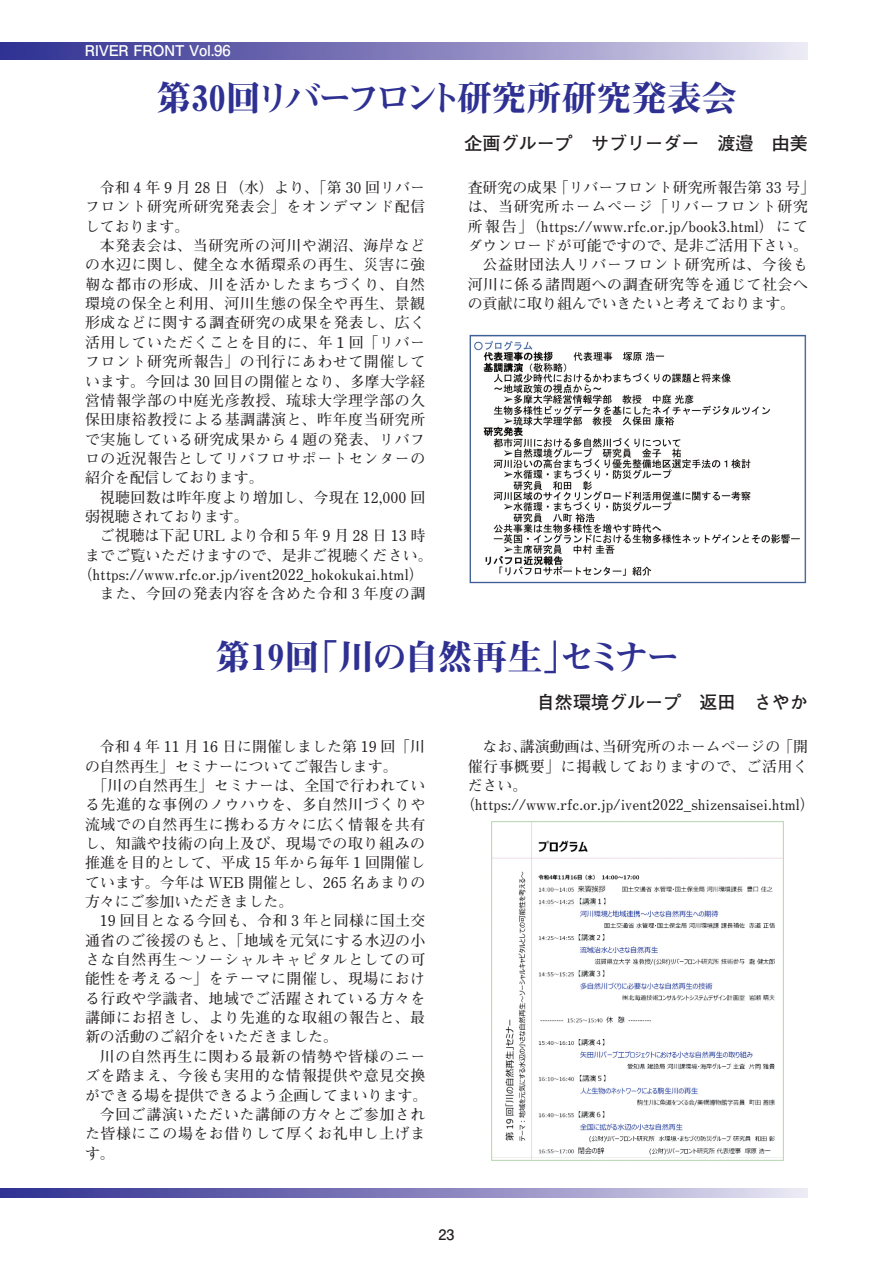
<style>
.page{position:relative;width:893px;height:1263px;background:#fff}
.page>*{position:absolute;margin:0;border:0;box-sizing:border-box;transform-origin:0 0}
.t1{font:35.1px "Midashi Min Pr 6 MA31";letter-spacing:-.005em;color:#2e3092}
.t2{font:35.1px "Midashi Min Pr 6 MA31";letter-spacing:-.035em;color:#2e3092}
.t3{font:700 18px "Futo Go B101 Pr 6";color:#231f20}
.t4{font:700 14.85px/19.4px "Futo Min A101 Pr 6";letter-spacing:.025em;color:#231f20;text-align:justify}
.t5{font:700 14.85px "Futo Min A101 Pr 6";color:#231f20}
.t6{font:700 14.85px "Futo Min A101 Pr 6";letter-spacing:.045em;color:#231f20}
.t7{font:700 14.85px "Futo Min A101 Pr 6";letter-spacing:-.005em;color:#231f20}
.t8{font:700 14.85px "Futo Min A101 Pr 6";letter-spacing:.005em;color:#231f20}
.t9{font:700 14.85px "Futo Go B101 Pr 6";letter-spacing:-.02em;color:#fff}
.t10{font:700 14.4px "Futo Go B101 Pr 6";color:#231f20}
</style>
<div class="page">
<img style="left:492px;top:821px;width:292px;height:340px">
<img style="left:469px;top:335px;width:338px;height:249px">
<div style="left:0;top:43px;width:808px;height:17px;background:linear-gradient(to right,#2a298d,#e2ddef)"></div>
<svg style="left:0;top:1188px;width:808px;height:9px"></svg>
<p class="t9" style="left:85px;top:38px;width:147px">RIVER FRONT Vol.96</p>
<h1 class="t1" style="left:156px;top:71px;width:582px">第30回リバーフロント研究所研究発表会</h1>
<p class="t3" style="left:465px;top:129px;width:345px">企画グループ　サブリーダー　渡邉　由美</p>
<p class="t4" style="left:85px;top:177px;width:342px;text-indent:15px">令和 4 年 9 月 28 日（水）より、「第 30 回リバーフロント研究所研究発表会」をオンデマンド配信しております。</p>
<p class="t4" style="left:85px;top:235px;width:342px;text-indent:15px">本発表会は、当研究所の河川や湖沼、海岸などの水辺に関し、健全な水循環系の再生、災害に強靭な都市の形成、川を活かしたまちづくり、自然環境の保全と利用、河川生態の保全や再生、景観形成などに関する調査研究の成果を発表し、広く活用していただくことを目的に、年１回「リバーフロント研究所報告」の刊行にあわせて開催しています。今回は 30 回目の開催となり、多摩大学経営情報学部の中庭光彦教授、琉球大学理学部の久保田康裕教授による基調講演と、昨年度当研究所で実施している研究成果から 4 題の発表、リバフロの近況報告としてリバフロサポートセンターの紹介を配信しております。</p>
<p class="t4" style="left:85px;top:487px;width:342px;text-indent:15px">視聴回数は昨年度より増加し、今現在 12,000 回弱視聴されております。</p>
<p class="t5" style="left:100px;top:524px;width:327px">ご視聴は下記 URL より令和 5 年 9 月 28 日 13 時</p>
<p class="t4" style="left:85px;top:545px;width:349px">までご覧いただけますので、是非ご視聴ください。</p>
<p class="t5" style="left:78px;top:563px;width:348px">（https://www.rfc.or.jp/ivent2022_hokokukai.html）</p>
<p class="t6" style="left:100px;top:582px;width:327px">また、今回の発表内容を含めた令和 3 年度の調</p>
<p class="t5" style="left:468px;top:176px;width:349px">査研究の成果「リバーフロント研究所報告第 33 号」</p>
<p class="t6" style="left:468px;top:195px;width:342px">は、当研究所ホームページ「リバーフロント研究</p>
<p class="t5" style="left:468px;top:215px;width:342px">所報告」（https://www.rfc.or.jp/book3.html）にて</p>
<p class="t5" style="left:468px;top:234px;width:342px">ダウンロードが可能ですので、是非ご活用下さい。</p>
<p class="t6" style="left:483px;top:253px;width:327px">公益財団法人リバーフロント研究所は、今後も</p>
<p class="t4" style="left:468px;top:274px;width:342px">河川に係る諸問題への調査研究等を通じて社会へ</p>
<p class="t5" style="left:468px;top:292px;width:329px">の貢献に取り組んでいきたいと考えております。</p>
<h1 class="t2" style="left:215px;top:630px;width:467px">第19回「川の自然再生」セミナー</h1>
<p class="t3" style="left:537px;top:688px;width:273px">自然環境グループ　返田　さやか</p>
<p class="t4" style="left:100px;top:736px;width:327px">令和 4 年 11 月 16 日に開催しました第 19 回「川</p>
<p class="t5" style="left:85px;top:754px;width:314px">の自然再生」セミナーについてご報告します。</p>
<p class="t4" style="left:92px;top:775px;width:334px">「川の自然再生」セミナーは、全国で行われてい</p>
<p class="t6" style="left:85px;top:793px;width:342px">る先進的な事例のノウハウを、多自然川づくりや</p>
<p class="t4" style="left:85px;top:814px;width:342px">流域での自然再生に携わる方々に広く情報を共有</p>
<p class="t6" style="left:85px;top:832px;width:342px">し、知識や技術の向上及び、現場での取り組みの</p>
<p class="t4" style="left:85px;top:852px;width:342px">推進を目的として、平成 15 年から毎年 1 回開催し</p>
<p class="t8" style="left:85px;top:870px;width:342px">ています。今年は WEB 開催とし、265 名あまりの</p>
<p class="t5" style="left:85px;top:890px;width:210px">方々にご参加いただきました。</p>
<p class="t4" style="left:100px;top:910px;width:327px">19 回目となる今回も、令和 3 年と同様に国土交</p>
<p class="t4" style="left:85px;top:930px;width:342px">通省のご後援のもと、「地域を元気にする水辺の小</p>
<p class="t4" style="left:85px;top:949px;width:342px">さな自然再生～ソーシャルキャピタルとしての可</p>
<p class="t6" style="left:85px;top:967px;width:342px">能性を考える～」をテーマに開催し、現場におけ</p>
<p class="t6" style="left:85px;top:986px;width:342px">る行政や学識者、地域でご活躍されている方々を</p>
<p class="t6" style="left:85px;top:1006px;width:342px">講師にお招きし、より先進的な取組の報告と、最</p>
<p class="t5" style="left:85px;top:1025px;width:254px">新の活動のご紹介をいただきました。</p>
<p class="t6" style="left:100px;top:1044px;width:327px">川の自然再生に関わる最新の情勢や皆様のニー</p>
<p class="t6" style="left:85px;top:1064px;width:342px">ズを踏まえ、今後も実用的な情報提供や意見交換</p>
<p class="t5" style="left:85px;top:1083px;width:344px">ができる場を提供できるよう企画してまいります。</p>
<p class="t6" style="left:100px;top:1103px;width:327px">今回ご講演いただいた講師の方々とご参加され</p>
<p class="t4" style="left:85px;top:1123px;width:342px">た皆様にこの場をお借りして厚くお礼申し上げま</p>
<p class="t4" style="left:85px;top:1143px;width:31px">す。</p>
<p class="t5" style="left:483px;top:735px;width:327px">なお、講演動画は、当研究所のホームページの「開</p>
<p class="t6" style="left:468px;top:754px;width:342px">催行事概要」に掲載しておりますので、ご活用く</p>
<p class="t4" style="left:468px;top:775px;width:61px">ださい。</p>
<p class="t7" style="left:460px;top:793px;width:356px">（https://www.rfc.or.jp/ivent2022_shizensaisei.html）</p>
<p class="t10" style="left:438px;top:1223px;width:17px">23</p>
</div>
